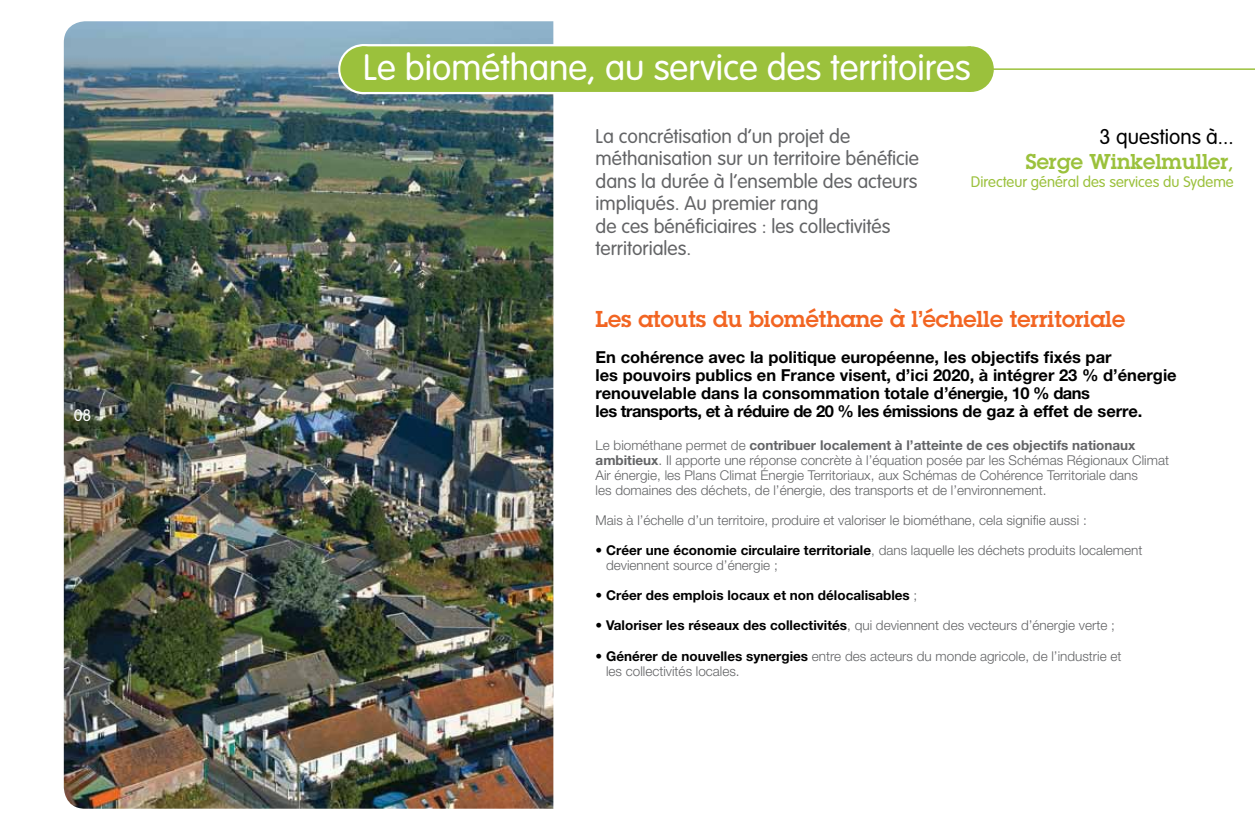
<style>
.page{position:relative;width:1255px;height:830px;background:#fff}
.page>*{position:absolute;margin:0;border:0;box-sizing:border-box;transform-origin:0 0}
.t1{font:300 36px "VAG Rounded Std";color:#fff}
.t2{font:600 22.5px "Lubalin Graph Std";color:#f26522}
.t3{font:600 21px "Lubalin Graph Std";color:#9bc13c}
.t4{font:300 21px "VAG Rounded Std";color:#000}
.t5{font:300 19.5px/22.5px "VAG Rounded Std";color:#636466}
.t6{font:700 16.5px/18px "Helvetica Neue LT";color:#000}
.t7{font:300 16.35px "VAG Rounded Std";color:#fff}
.t8{font:300 15px "VAG Rounded Std";color:#9bc13c}
.t9{font:300 13.5px/15px "Helvetica Neue LT";color:#636466}
.t10{font:700 13.5px "Helvetica Neue LT";color:#000}
.s1{font-family:"VAG Rounded Std";font-weight:300}
.s2{font-weight:700}
.s3{font-weight:700;color:#000}
.s4{font-weight:300;color:#636466}
</style>
<div class="page">
<img style="left:64px;top:21px;width:489px;height:787px">
<div style="left:338px;top:44px;width:50px;height:50px;border:3px solid #fff;border-radius:50%"></div>
<div style="left:361px;top:44px;width:205px;height:50px;border:3px solid #fff"></div>
<div style="left:340px;top:46px;width:46px;height:46px;border:3px solid #9bc13c;border-radius:50%"></div>
<div style="left:948px;top:46px;width:45px;height:46px;border:3px solid #9bc13c;border-radius:50%"></div>
<div style="left:361px;top:46px;width:610px;height:46px;border:3px solid #9bc13c"></div>
<div style="left:342px;top:48px;width:42px;height:42px;background:#9bc13c;border-radius:50%"></div>
<div style="left:949px;top:48px;width:43px;height:42px;background:#9bc13c;border-radius:50%"></div>
<div style="left:363px;top:48px;width:608px;height:42px;background:#9bc13c"></div>
<hr style="left:986px;top:68px;width:268px;height:2px;background:#9bc13c">
<p class="t7" style="left:74px;top:406px;width:19px">08</p>
<h1 class="t1" style="left:363px;top:47px;width:609px">Le biométhan , u se vice des territoires</h1>
<h1 class="t1" style="left:364px;top:47px;width:351px">GrDF acteur de la filière</h1>
<h3 class="t5" style="left:595px;top:125px;width:325px">La concrétisation d’un projet de méthanisation sur un territoire bénéficie dans la durée à l’ensemble des acteurs impliqués. Au premier rang<br>de ces bénéficiaires : les collectivités territoriales.</h3>
<h3 class="t4" style="left:1099px;top:124px;width:136px">3 questions à...</h3>
<h3 class="t3" style="left:1025px;top:148px;width:209px">Serge Winkelmuller<span class="s1">,</span></h3>
<p class="t8" style="left:970px;top:173px;width:264px">Directeur général des services du Sydeme</p>
<h2 class="t2" style="left:595px;top:304px;width:531px">Les atouts du biométhane à l’échelle territoriale</h2>
<p class="t6" style="left:595px;top:348px;width:582px">En cohérence avec la politique européenne, les objectifs fixés par<br>les pouvoirs publics en France visent, d’ici 2020, à intégrer 23 % d’énergie renouvelable dans la consommation totale d’énergie, 10 % dans<br>les transports, et à réduire de 20 % les émissions de gaz à effet de serre.</p>
<p class="t9" style="left:595px;top:437px;width:575px">Le biométhane permet de <span class="s2">contribuer localement à l’atteinte de ces objectifs nationaux ambitieux</span>. Il apporte une réponse concrète à l’équation posée par les Schémas Régionaux Climat Air énergie, les Plans Climat énergie Territoriaux, aux Schémas de Cohérence Territoriale dans<br>les domaines des déchets, de l’énergie, des transports et de l’environnement.</p>
<p class="t9" style="left:595px;top:512px;width:492px">Mais à l’échelle d’un territoire, produire et valoriser le biométhane, cela signifie aussi :</p>
<p class="t9" style="left:606px;top:542px;width:537px;text-indent:-11px"><span class="s3">• Créer une économie circulaire territoriale</span>, dans laquelle les déchets produits localement deviennent source d’énergie ;</p>
<p class="t10" style="left:595px;top:587px;width:323px">• Créer des emplois locaux et non délocalisables <span class="s4">;</span></p>
<p class="t9" style="left:595px;top:617px;width:521px"><span class="s3">• Valoriser les réseaux des collectivités</span>, qui deviennent des vecteurs d’énergie verte ;</p>
<p class="t9" style="left:606px;top:647px;width:517px;text-indent:-11px"><span class="s3">• Générer de nouvelles synergies</span> entre des acteurs du monde agricole, de l’industrie et les collectivités locales.</p>
</div>
